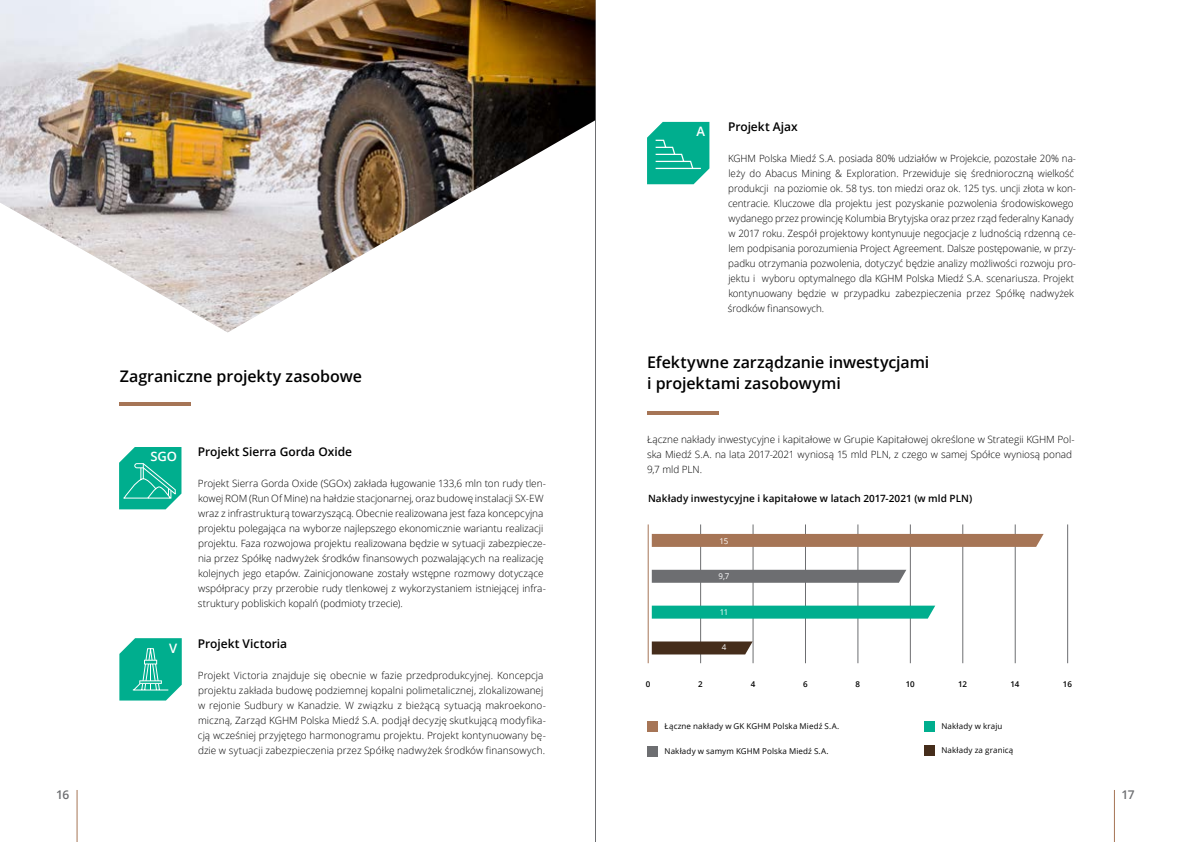
<style>
.page{position:relative;width:1191px;height:842px;background:#fff}
.page>*{position:absolute;margin:0;border:0;box-sizing:border-box;transform-origin:0 0}
.t1{font:600 16px/21px "Open Sans";letter-spacing:-.005em;color:#000}
.t2{font:600 13px "Open Sans";color:#fff}
.t3{font:600 12px "Open Sans";letter-spacing:-.005em;color:#000}
.t4{font:600 12px "Open Sans";color:#6d6e71}
.t5{font:300 10px/15px "Open Sans";letter-spacing:-.005em;color:#000}
.t6{font:600 10px "Open Sans";letter-spacing:.005em;color:#000}
.t7{font:8px "Open Sans";letter-spacing:.015em;color:#000}
.t8{font:600 8px "Open Sans";letter-spacing:-.02em;color:#000}
.t9{font:8px "Open Sans";color:#fff}
</style>
<div class="page">
<div style="left:647px;top:721px;width:10px;height:11px;background:#a67556"></div>
<hr style="left:647px;top:524px;width:1px;height:139px;background:#a67556">
<hr style="left:1067px;top:524px;width:1px;height:139px;background:#6d6e71">
<hr style="left:1015px;top:524px;width:1px;height:139px;background:#6d6e71">
<hr style="left:962px;top:524px;width:1px;height:139px;background:#6d6e71">
<hr style="left:910px;top:524px;width:1px;height:139px;background:#6d6e71">
<hr style="left:857px;top:524px;width:1px;height:139px;background:#6d6e71">
<hr style="left:805px;top:524px;width:1px;height:139px;background:#6d6e71">
<hr style="left:753px;top:524px;width:1px;height:139px;background:#6d6e71">
<hr style="left:700px;top:524px;width:1px;height:139px;background:#6d6e71">
<svg style="left:652px;top:534px;width:391px;height:13px;background:#a77658"></svg>
<svg style="left:652px;top:641px;width:100px;height:13px"></svg>
<svg style="left:652px;top:570px;width:254px;height:13px;background:#717275"></svg>
<svg style="left:652px;top:606px;width:283px;height:13px;background:#0ab192"></svg>
<div style="left:924px;top:721px;width:10px;height:11px;background:#00ae8e"></div>
<div style="left:924px;top:746px;width:10px;height:10px;background:#452d1b"></div>
<div style="left:647px;top:746px;width:10px;height:10px;background:#6d6e71"></div>
<hr style="left:1114px;top:790px;width:1px;height:52px;background:#a67556">
<hr style="left:77px;top:790px;width:1px;height:52px;background:#a67556">
<hr style="left:595px;top:0;width:1px;height:842px;background:#6d6e71">
<svg style="left:119px;top:638px;width:63px;height:62px;background:#25b99e"></svg>
<hr style="left:119px;top:402px;width:71px;height:4px;background:#a67556">
<hr style="left:647px;top:411px;width:71px;height:3px;background:#a67556">
<img style="left:0;top:0;width:595px;height:332px">
<svg style="left:647px;top:122px;width:62px;height:62px;background:#1db79a"></svg>
<svg style="left:119px;top:447px;width:62px;height:62px;background:#21b89c"></svg>
<h1 class="t1" style="left:120px;top:366px;width:244px">Zagraniczne projekty zasobowe</h1>
<h2 class="t2" style="left:150px;top:448px;width:28px">SGO</h2>
<h2 class="t2" style="left:169px;top:639px;width:10px">V</h2>
<p class="t3" style="left:198px;top:444px;width:156px">Projekt Sierra Gorda Oxide</p>
<p class="t5" style="left:198px;top:476px;width:349px">Projekt Sierra Gorda Oxide (SGOx) zakłada ługowanie 133,6 mln ton rudy tlen&shy;kowej ROM (Run Of Mine) na hałdzie stacjonarnej, oraz budowę instalacji SX-EW wraz z infrastrukturą towarzyszącą. Obecnie realizowana jest faza koncepcyjna projektu polegająca na wyborze najlepszego ekonomicznie wariantu realizacji projektu. Faza rozwojowa projektu realizowana będzie w sytuacji zabezpiecze&shy;nia przez Spółkę nadwyżek środków finansowych pozwalających na realizację kolejnych jego etapów. Zainicjonowane zostały wstępne rozmowy dotyczące współpracy przy przerobie rudy tlenkowej z wykorzystaniem istniejącej infra&shy;struktury pobliskich kopalń (podmioty trzecie).</p>
<p class="t3" style="left:198px;top:635px;width:91px">Projekt Victoria</p>
<p class="t5" style="left:198px;top:667px;width:349px">Projekt Victoria znajduje się obecnie w fazie przedprodukcyjnej. Koncepcja projektu zakłada budowę podziemnej kopalni polimetalicznej, zlokalizowanej w rejonie Sudbury w Kanadzie. W związku z bieżącą sytuacją makroekono&shy;miczną, Zarząd KGHM Polska Miedź S.A. podjął decyzję skutkującą modyfika&shy;cją wcześniej przyjętego harmonogramu projektu. Projekt kontynuowany bę&shy;dzie w sytuacji zabezpieczenia przez Spółkę nadwyżek środków finansowych.</p>
<h2 class="t2" style="left:696px;top:123px;width:10px">A</h2>
<p class="t3" style="left:728px;top:118px;width:71px">Projekt Ajax</p>
<p class="t5" style="left:728px;top:151px;width:350px">KGHM Polska Miedź S.A. posiada 80% udziałów w Projekcie, pozostałe 20% na&shy;leży do Abacus Mining &amp; Exploration. Przewiduje się średnioroczną wielkość produkcji na poziomie ok. 58 tys. ton miedzi oraz ok. 125 tys. uncji złota w kon&shy;centracie. Kluczowe dla projektu jest pozyskanie pozwolenia środowiskowego wydanego przez prowincję Kolumbia Brytyjska oraz przez rząd federalny Kanady w 2017 roku. Zespół projektowy kontynuuje negocjacje z ludnością rdzenną ce&shy;lem podpisania porozumienia Project Agreement. Dalsze postępowanie, w przy&shy;padku otrzymania pozwolenia, dotyczyć będzie analizy możliwości rozwoju pro&shy;jektu i wyboru optymalnego dla KGHM Polska Miedź S.A. scenariusza. Projekt kontynuowany będzie w przypadku zabezpieczenia przez Spółkę nadwyżek środków finansowych.</p>
<h1 class="t1" style="left:647px;top:351px;width:284px">Efektywne zarządzanie inwestycjami i projektami zasobowymi</h1>
<p class="t5" style="left:647px;top:432px;width:429px">Łączne nakłady inwestycyjne i kapitałowe w Grupie Kapitałowej określone w Strategii KGHM Pol&shy;ska Miedź S.A. na lata 2017-2021 wyniosą 15 mld PLN, z czego w samej Spółce wyniosą ponad<br>9,7 mld PLN.</p>
<p class="t6" style="left:648px;top:491px;width:326px">Nakłady inwestycyjne i kapitałowe w latach 2017-2021 (w mld PLN)</p>
<p class="t9" style="left:719px;top:535px;width:10px">15</p>
<p class="t9" style="left:718px;top:571px;width:13px">9,7</p>
<p class="t9" style="left:719px;top:606px;width:10px">11</p>
<p class="t9" style="left:721px;top:642px;width:6px">4</p>
<p class="t8" style="left:646px;top:679px;width:6px">0</p>
<p class="t8" style="left:698px;top:679px;width:6px">2</p>
<p class="t8" style="left:750px;top:679px;width:6px">4</p>
<p class="t8" style="left:803px;top:679px;width:6px">6</p>
<p class="t8" style="left:855px;top:679px;width:6px">8</p>
<p class="t8" style="left:905px;top:679px;width:11px">10</p>
<p class="t8" style="left:958px;top:679px;width:10px">12</p>
<p class="t8" style="left:1010px;top:679px;width:10px">14</p>
<p class="t8" style="left:1063px;top:679px;width:10px">16</p>
<p class="t7" style="left:664px;top:721px;width:176px">Łączne nakłady w GK KGHM Polska Miedź S.A.</p>
<p class="t7" style="left:664px;top:745px;width:166px">Nakłady w samym KGHM Polska Miedź S.A.</p>
<p class="t7" style="left:941px;top:721px;width:62px">Nakłady w kraju</p>
<p class="t7" style="left:941px;top:745px;width:73px">Nakłady za granicą</p>
<p class="t4" style="left:56px;top:786px;width:15px">16</p>
<p class="t4" style="left:1121px;top:786px;width:15px">17</p>
</div>
